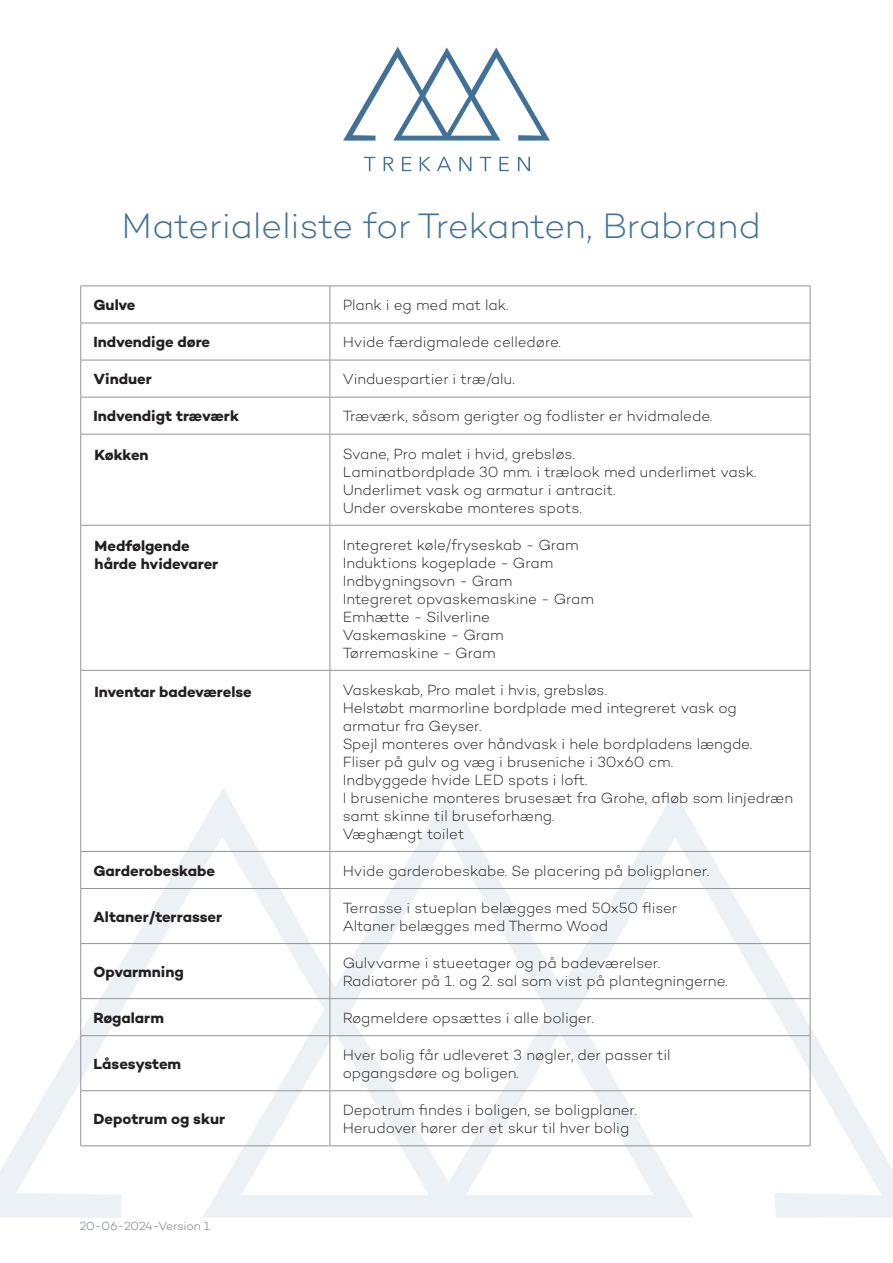
<style>
.page{position:relative;width:893px;height:1263px;background:#fff}
.page>*{position:absolute;margin:0;border:0;box-sizing:border-box;transform-origin:0 0}
.t1{font:300 36px "Campton";letter-spacing:-.01em;color:#417199}
.t2{font:300 15px/18px "Campton";color:#231f20}
.t3{font:700 15px/18px "Campton";letter-spacing:-.005em;color:#231f20}
.t4{font:300 12px "Campton";letter-spacing:-.01em;color:#727477}
</style>
<div class="page">
<svg style="left:343px;top:47px;width:207px;height:94px"></svg>
<svg style="left:364px;top:157px;width:11px;height:14px"></svg>
<svg style="left:384px;top:157px;width:10px;height:14px"></svg>
<svg style="left:420px;top:157px;width:11px;height:14px"></svg>
<svg style="left:437px;top:157px;width:14px;height:14px"></svg>
<svg style="left:459px;top:157px;width:12px;height:14px"></svg>
<svg style="left:480px;top:157px;width:11px;height:14px"></svg>
<svg style="left:499px;top:157px;width:10px;height:14px"></svg>
<svg style="left:402px;top:157px;width:9px;height:14px"></svg>
<svg style="left:518px;top:157px;width:12px;height:14px"></svg>
<svg style="left:0;top:787px;width:893px;height:431px"></svg>
<hr style="left:80px;top:286px;width:250px;height:1px;background:#939598">
<hr style="left:80px;top:286px;width:1px;height:37px;background:#939598">
<hr style="left:330px;top:286px;width:480px;height:1px;background:#939598">
<hr style="left:330px;top:286px;width:1px;height:37px;background:#939598">
<hr style="left:810px;top:286px;width:1px;height:37px;background:#939598">
<hr style="left:80px;top:323px;width:250px;height:1px;background:#939598">
<hr style="left:80px;top:323px;width:1px;height:37px;background:#939598">
<hr style="left:330px;top:323px;width:480px;height:1px;background:#939598">
<hr style="left:330px;top:323px;width:1px;height:37px;background:#939598">
<hr style="left:810px;top:323px;width:1px;height:37px;background:#939598">
<hr style="left:80px;top:360px;width:250px;height:1px;background:#939598">
<hr style="left:80px;top:360px;width:1px;height:37px;background:#939598">
<hr style="left:330px;top:360px;width:480px;height:1px;background:#939598">
<hr style="left:330px;top:360px;width:1px;height:37px;background:#939598">
<hr style="left:810px;top:360px;width:1px;height:37px;background:#939598">
<hr style="left:80px;top:397px;width:250px;height:1px;background:#939598">
<hr style="left:80px;top:397px;width:1px;height:37px;background:#939598">
<hr style="left:330px;top:397px;width:480px;height:1px;background:#939598">
<hr style="left:330px;top:397px;width:1px;height:37px;background:#939598">
<hr style="left:810px;top:397px;width:1px;height:37px;background:#939598">
<hr style="left:80px;top:434px;width:250px;height:1px;background:#939598">
<hr style="left:80px;top:434px;width:1px;height:91px;background:#939598">
<hr style="left:330px;top:434px;width:480px;height:1px;background:#939598">
<hr style="left:330px;top:434px;width:1px;height:91px;background:#939598">
<hr style="left:810px;top:434px;width:1px;height:91px;background:#939598">
<hr style="left:80px;top:525px;width:250px;height:1px;background:#939598">
<hr style="left:80px;top:525px;width:1px;height:145px;background:#939598">
<hr style="left:330px;top:525px;width:480px;height:1px;background:#939598">
<hr style="left:330px;top:525px;width:1px;height:145px;background:#939598">
<hr style="left:810px;top:525px;width:1px;height:145px;background:#939598">
<hr style="left:80px;top:670px;width:250px;height:1px;background:#939598">
<hr style="left:80px;top:671px;width:1px;height:180px;background:#939598">
<hr style="left:330px;top:670px;width:480px;height:1px;background:#939598">
<hr style="left:330px;top:671px;width:1px;height:180px;background:#939598">
<hr style="left:810px;top:671px;width:1px;height:180px;background:#939598">
<hr style="left:80px;top:851px;width:250px;height:1px;background:#939598">
<hr style="left:80px;top:852px;width:1px;height:36px;background:#939598">
<hr style="left:330px;top:851px;width:480px;height:1px;background:#939598">
<hr style="left:330px;top:852px;width:1px;height:36px;background:#939598">
<hr style="left:810px;top:852px;width:1px;height:36px;background:#939598">
<hr style="left:80px;top:888px;width:250px;height:1px;background:#939598">
<hr style="left:80px;top:889px;width:1px;height:54px;background:#939598">
<hr style="left:330px;top:888px;width:480px;height:1px;background:#939598">
<hr style="left:330px;top:889px;width:1px;height:54px;background:#939598">
<hr style="left:810px;top:889px;width:1px;height:54px;background:#939598">
<hr style="left:80px;top:943px;width:250px;height:1px;background:#939598">
<hr style="left:80px;top:944px;width:1px;height:54px;background:#939598">
<hr style="left:330px;top:943px;width:480px;height:1px;background:#939598">
<hr style="left:330px;top:944px;width:1px;height:54px;background:#939598">
<hr style="left:810px;top:944px;width:1px;height:54px;background:#939598">
<hr style="left:80px;top:998px;width:250px;height:1px;background:#939598">
<hr style="left:80px;top:999px;width:1px;height:36px;background:#939598">
<hr style="left:330px;top:998px;width:480px;height:1px;background:#939598">
<hr style="left:330px;top:999px;width:1px;height:36px;background:#939598">
<hr style="left:810px;top:999px;width:1px;height:36px;background:#939598">
<hr style="left:80px;top:1035px;width:250px;height:1px;background:#939598">
<hr style="left:80px;top:1036px;width:1px;height:54px;background:#939598">
<hr style="left:330px;top:1035px;width:480px;height:1px;background:#939598">
<hr style="left:330px;top:1036px;width:1px;height:54px;background:#939598">
<hr style="left:810px;top:1036px;width:1px;height:54px;background:#939598">
<hr style="left:80px;top:1090px;width:250px;height:1px;background:#939598">
<hr style="left:80px;top:1091px;width:1px;height:54px;background:#939598">
<hr style="left:330px;top:1090px;width:480px;height:1px;background:#939598">
<hr style="left:330px;top:1091px;width:1px;height:54px;background:#939598">
<hr style="left:810px;top:1091px;width:1px;height:54px;background:#939598">
<hr style="left:80px;top:1145px;width:250px;height:1px;background:#939598">
<hr style="left:330px;top:1145px;width:480px;height:1px;background:#939598">
<p class="t1" style="left:122px;top:204px;width:641px">Materialeliste for Trekanten, Brabrand</p>
<p class="t3" style="left:93px;top:296px;width:44px">Gulve</p>
<p class="t2" style="left:343px;top:296px;width:168px">Plank i eg med mat lak.</p>
<p class="t3" style="left:93px;top:333px;width:118px">Indvendige døre</p>
<p class="t2" style="left:343px;top:333px;width:220px">Hvide færdigmalede celledøre.</p>
<p class="t3" style="left:93px;top:370px;width:60px">Vinduer</p>
<p class="t2" style="left:343px;top:370px;width:174px">Vinduespartier i træ/alu.</p>
<p class="t3" style="left:93px;top:407px;width:147px">Indvendigt træværk</p>
<p class="t2" style="left:343px;top:407px;width:371px">Træværk, såsom gerigter og fodlister er hvidmalede.</p>
<p class="t2" style="left:343px;top:444px;width:234px">Svane, Pro malet i hvid, grebsløs.</p>
<p class="t2" style="left:343px;top:462px;width:415px">Laminatbordplade 30 mm. i trælook med underlimet vask.</p>
<p class="t2" style="left:343px;top:480px;width:274px">Underlimet vask og armatur i antracit.</p>
<p class="t2" style="left:343px;top:498px;width:241px">Under overskabe monteres spots.</p>
<p class="t2" style="left:343px;top:535px;width:238px">Integreret køle/fryseskab - Gram</p>
<p class="t2" style="left:343px;top:553px;width:212px">Induktions kogeplade - Gram</p>
<p class="t2" style="left:343px;top:571px;width:171px">Indbygningsovn - Gram</p>
<p class="t2" style="left:343px;top:589px;width:253px">Integreret opvaskemaskine - Gram</p>
<p class="t2" style="left:343px;top:607px;width:149px">Emhætte - Silverline</p>
<p class="t2" style="left:343px;top:625px;width:163px">Vaskemaskine - Gram</p>
<p class="t2" style="left:343px;top:643px;width:154px">Tørremaskine - Gram</p>
<p class="t2" style="left:343px;top:680px;width:266px">Vaskeskab, Pro malet i hvis, grebsløs.</p>
<p class="t2" style="left:343px;top:698px;width:396px">Helstøbt marmorline bordplade med integreret vask og armatur fra Geyser.</p>
<p class="t2" style="left:343px;top:734px;width:411px">Spejl monteres over håndvask i hele bordpladens længde.</p>
<p class="t2" style="left:343px;top:752px;width:332px">Fliser på gulv og væg i bruseniche i 30x60 cm.</p>
<p class="t2" style="left:343px;top:770px;width:246px">Indbyggede hvide LED spots i loft.</p>
<p class="t2" style="left:343px;top:788px;width:452px">I bruseniche monteres brusesæt fra Grohe, afløb som linjedræn samt skinne til bruseforhæng.</p>
<p class="t2" style="left:343px;top:824px;width:123px">Væghængt toilet</p>
<p class="t3" style="left:93px;top:861px;width:123px">Garderobeskabe</p>
<p class="t2" style="left:343px;top:861px;width:368px">Hvide garderobeskabe. Se placering på boligplaner.</p>
<p class="t3" style="left:93px;top:907px;width:130px">Altaner/terrasser</p>
<p class="t3" style="left:95px;top:445px;width:56px">Køkken</p>
<p class="t3" style="left:95px;top:536px;width:125px">Medfølgende hårde hvidevarer</p>
<p class="t3" style="left:95px;top:682px;width:159px">Inventar badeværelse</p>
<p class="t2" style="left:343px;top:898px;width:336px">Terrasse i stueplan belægges med 50x50 fliser</p>
<p class="t2" style="left:343px;top:916px;width:267px">Altaner belægges med Thermo Wood</p>
<p class="t3" style="left:93px;top:962px;width:92px">Opvarmning</p>
<p class="t2" style="left:343px;top:953px;width:386px">Gulvvarme i stueetager og på badeværelser.<br>Radiatorer på 1. og 2. sal som vist på plantegningerne.</p>
<p class="t3" style="left:93px;top:1008px;width:72px">Røgalarm</p>
<p class="t2" style="left:343px;top:1008px;width:253px">Røgmeldere opsættes i alle boliger.</p>
<p class="t3" style="left:93px;top:1055px;width:89px">Låsesystem</p>
<p class="t2" style="left:343px;top:1046px;width:329px">Hver bolig får udleveret 3 nøgler, der passer til opgangsdøre og boligen.</p>
<p class="t3" style="left:93px;top:1110px;width:133px">Depotrum og skur</p>
<p class="t2" style="left:343px;top:1101px;width:296px">Depotrum findes i boligen, se boligplaner.<br>Herudover hører der et skur til hver bolig</p>
<p class="t4" style="left:80px;top:1218px;width:132px">20-06-2024-Version 1</p>
</div>
